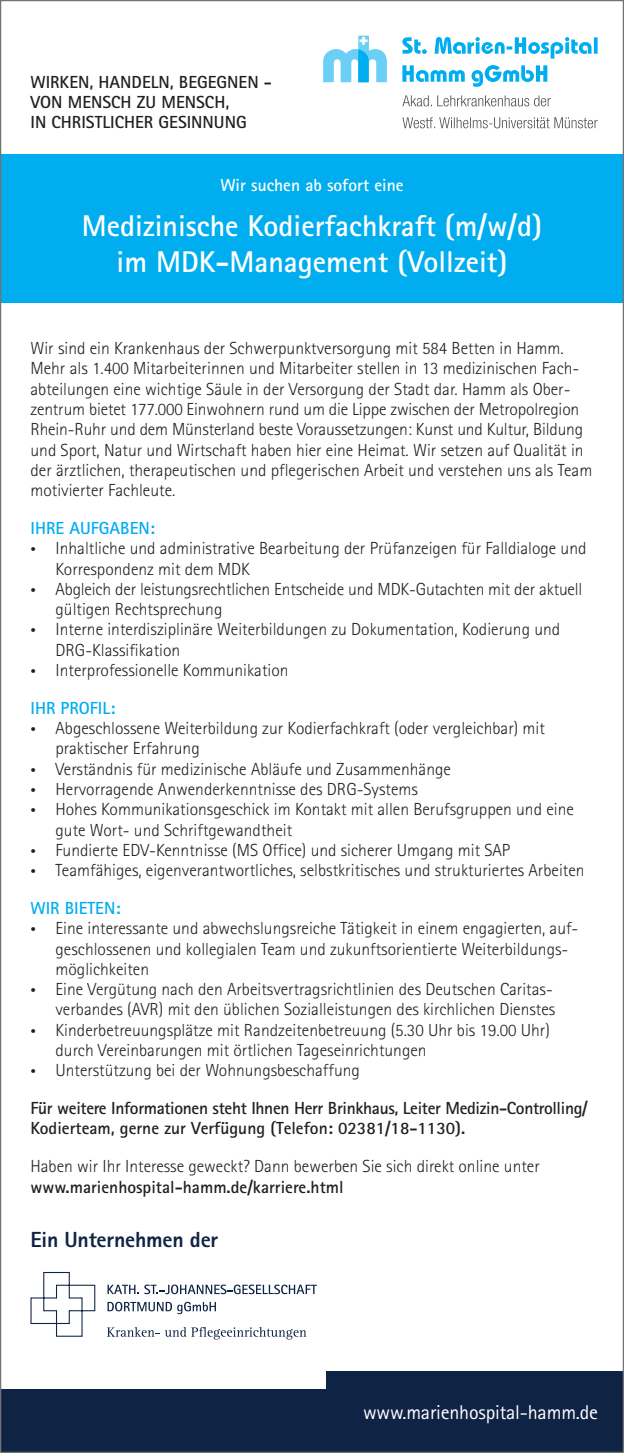
<style>
.page{position:relative;width:624px;height:1453px;background:#fff}
.page>*{position:absolute;margin:0;border:0;box-sizing:border-box;transform-origin:0 0}
.t1{font:700 30px/36px "Rotis Sans Serif";color:#fff;text-align:center}
.t2{font:800 22px "Rotis Sans Serif";letter-spacing:-.01em;color:#0f2345}
.t3{font:20px "Rotis Sans Serif";letter-spacing:-.01em;color:#fff}
.t4{font:300 17.5px/20.2px "Rotis Sans Serif";color:#231f20}
.t5{font:700 17.5px/20.2px "Rotis Sans Serif";letter-spacing:-.02em;color:#231f20}
.t6{font:700 17.5px/20px "Rotis Sans Serif";color:#231f20}
.t7{font:700 17.5px "Rotis Sans Serif";color:#00aeef}
.t8{font:700 17.5px "Rotis Sans Serif";color:#fff}
.s1{font-family:"The Sans";font-weight:900}
</style>
<div class="page">
<div style="left:1px;top:154px;width:623px;height:149px;background:#00aeef"></div>
<svg style="left:402px;top:95px;width:149px;height:11px"></svg>
<svg style="left:402px;top:117px;width:195px;height:11px"></svg>
<svg style="left:402px;top:37px;width:195px;height:22px"></svg>
<svg style="left:402px;top:65px;width:145px;height:22px"></svg>
<svg style="left:323px;top:36px;width:64px;height:46px"></svg>
<div style="left:0;top:1389px;width:624px;height:64px;background:#0f2345"></div>
<div style="left:326px;top:1371px;width:297px;height:64px;background:#0f2345"></div>
<svg style="left:30px;top:1272px;width:66px;height:65px"></svg>
<svg style="left:107px;top:1284px;width:62px;height:10px"></svg>
<svg style="left:171px;top:1284px;width:7px;height:10px"></svg>
<svg style="left:180px;top:1284px;width:137px;height:10px"></svg>
<svg style="left:107px;top:1302px;width:109px;height:12px"></svg>
<svg style="left:107px;top:1327px;width:199px;height:12px"></svg>
<p class="t6" style="left:30px;top:72px;width:243px">WIRKEN, HANDELN, BEGEGNEN -<br>VON MENSCH ZU MENSCH,<br>IN CHRISTLICHER GESINNUNG</p>
<p class="t8" style="left:220px;top:174px;width:185px">Wir suchen ab sofort eine</p>
<h1 class="t1" style="left:82px;top:207px;width:461px">Medizinische Kodierfachkraft (m/w/d) im MDK-Management (Vollzeit)</h1>
<p class="t4" style="left:30px;top:338px;width:563px">Wir sind ein Krankenhaus der Schwerpunktversorgung mit 584 Betten in Hamm.<br>Mehr als 1.400 Mitarbeiterinnen und Mitarbeiter stellen in 13 medizinischen Fach&shy;abteilungen eine wichtige Säule in der Versorgung der Stadt dar. Hamm als Ober&shy;zentrum bietet 177.000 Einwohnern rund um die Lippe zwischen der Metropolregion Rhein-Ruhr und dem Münsterland beste Voraussetzungen: Kunst und Kultur, Bildung und Sport, Natur und Wirtschaft haben hier eine Heimat. Wir setzen auf Qualität in der ärztlichen, therapeutischen und pflegerischen Arbeit und verstehen uns als Team motivierter Fachleute.</p>
<p class="t7" style="left:30px;top:517px;width:126px">IHRE AUFGABEN:</p>
<p class="t4" style="left:30px;top:538px;width:557px"><span class="s1">·</span> Inhaltliche und administrative Bearbeitung der Prüfanzeigen für Falldialoge und</p>
<p class="t4" style="left:55px;top:558px;width:196px">Korrespondenz mit dem MDK</p>
<p class="t4" style="left:30px;top:579px;width:553px"><span class="s1">·</span> Abgleich der leistungsrechtlichen Entscheide und MDK-Gutachten mit der aktuell</p>
<p class="t4" style="left:55px;top:599px;width:168px">gültigen Rechtsprechung</p>
<p class="t4" style="left:30px;top:619px;width:531px"><span class="s1">·</span> Interne interdisziplinäre Weiterbildungen zu Dokumentation, Kodierung und</p>
<p class="t4" style="left:55px;top:640px;width:126px">DRG-Klassifikation</p>
<p class="t4" style="left:30px;top:660px;width:259px"><span class="s1">·</span> Interprofessionelle Kommunikation</p>
<p class="t7" style="left:30px;top:697px;width:86px">IHR PROFIL:</p>
<p class="t4" style="left:30px;top:718px;width:516px"><span class="s1">·</span> Abgeschlossene Weiterbildung zur Kodierfachkraft (oder vergleichbar) mit</p>
<p class="t4" style="left:55px;top:738px;width:146px">praktischer Erfahrung</p>
<p class="t4" style="left:30px;top:759px;width:422px"><span class="s1">·</span> Verständnis für medizinische Abläufe und Zusammenhänge</p>
<p class="t4" style="left:30px;top:779px;width:389px"><span class="s1">·</span> Hervorragende Anwenderkenntnisse des DRG-Systems</p>
<p class="t4" style="left:30px;top:799px;width:545px"><span class="s1">·</span> Hohes Kommunikationsgeschick im Kontakt mit allen Berufsgruppen und eine</p>
<p class="t4" style="left:55px;top:819px;width:238px">gute Wort- und Schriftgewandtheit</p>
<p class="t4" style="left:30px;top:840px;width:481px"><span class="s1">·</span> Fundierte EDV-Kenntnisse (MS Office) und sicherer Umgang mit SAP</p>
<p class="t4" style="left:30px;top:860px;width:555px"><span class="s1">·</span> Teamfähiges, eigenverantwortliches, selbstkritisches und strukturiertes Arbeiten</p>
<p class="t7" style="left:30px;top:897px;width:92px">WIR BIETEN:</p>
<p class="t4" style="left:30px;top:918px;width:549px"><span class="s1">·</span> Eine interessante und abwechslungsreiche Tätigkeit in einem engagierten, auf-</p>
<p class="t4" style="left:55px;top:938px;width:514px">geschlossenen und kollegialen Team und zukunftsorientierte Weiterbildungs-</p>
<p class="t4" style="left:55px;top:959px;width:95px">möglichkeiten</p>
<p class="t4" style="left:30px;top:979px;width:524px"><span class="s1">·</span> Eine Vergütung nach den Arbeitsvertragsrichtlinien des Deutschen Caritas-</p>
<p class="t4" style="left:55px;top:999px;width:501px">verbandes (AVR) mit den üblichen Sozialleistungen des kirchlichen Dienstes</p>
<p class="t4" style="left:30px;top:1019px;width:521px"><span class="s1">·</span> Kinderbetreuungsplätze mit Randzeitenbetreuung (5.30 Uhr bis 19.00 Uhr)</p>
<p class="t4" style="left:55px;top:1040px;width:372px">durch Vereinbarungen mit örtlichen Tageseinrichtungen</p>
<p class="t4" style="left:30px;top:1060px;width:331px"><span class="s1">·</span> Unterstützung bei der Wohnungsbeschaffung</p>
<p class="t5" style="left:30px;top:1098px;width:558px">Für weitere Informationen steht Ihnen Herr Brinkhaus, Leiter Medizin-Controlling/<br>Kodierteam, gerne zur Verfügung (Telefon: 02381/18-1130).</p>
<p class="t4" style="left:30px;top:1156px;width:511px">Haben wir Ihr Interesse geweckt? Dann bewerben Sie sich direkt online unter</p>
<p class="t6" style="left:30px;top:1176px;width:314px">www.marienhospital-hamm.de/karriere.html</p>
<p class="t2" style="left:30px;top:1225px;width:189px">Ein Unternehmen der</p>
<p class="t3" style="left:363px;top:1400px;width:236px">www.marienhospital-hamm.de</p>
</div>
